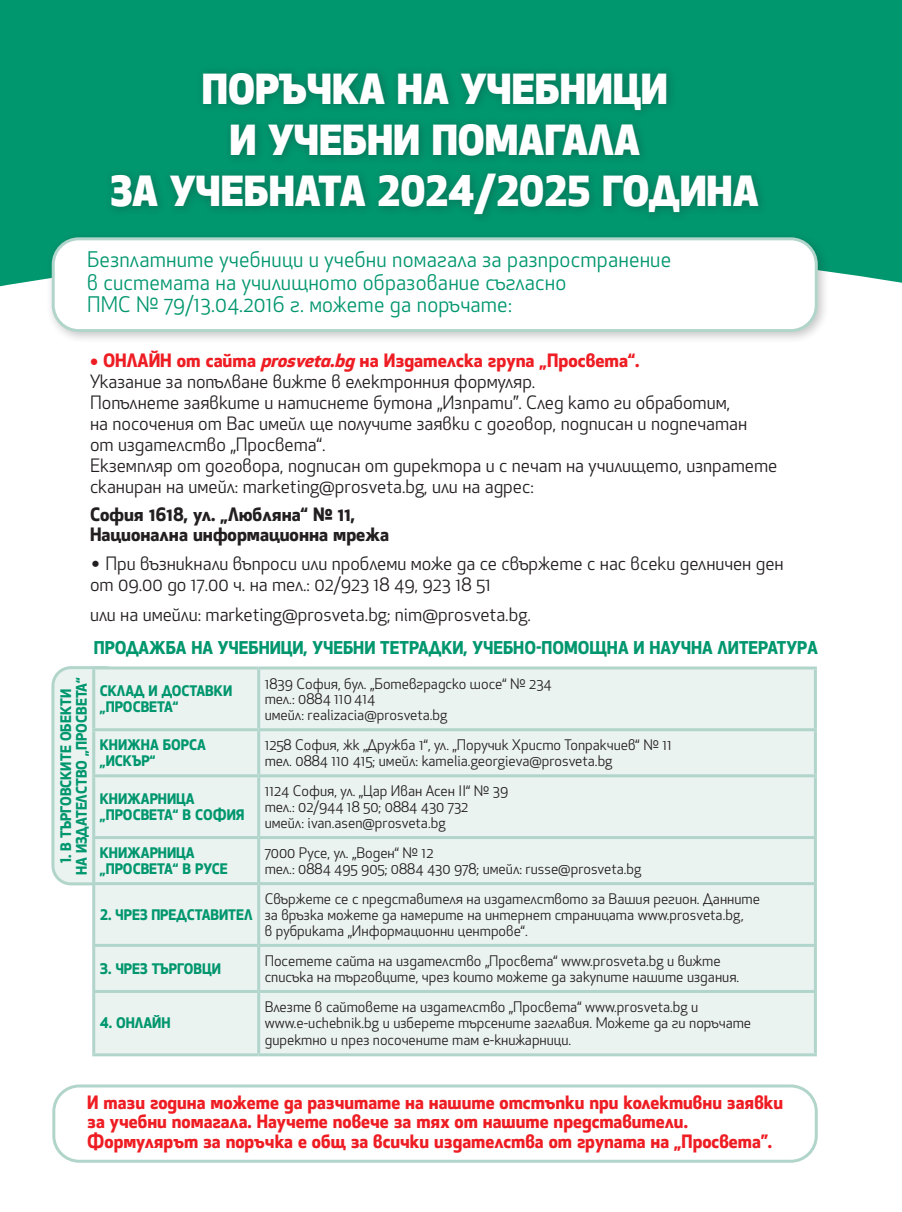
<style>
.page{position:relative;width:902px;height:1212px;background:#fff}
.page>*{position:absolute;margin:0;border:0;box-sizing:border-box;transform-origin:0 0}
.t1{font:800 40.5px/51px "HS Apex Bg";color:#fff;text-align:center}
.t2{font:21px/22.5px "HS Apex Bg";letter-spacing:.01em;color:#00966e}
.t3{font:18px/21px "HS Apex Bg";color:#231f20}
.t4{font:700 18px/19.5px "HS Apex Bg";color:#ee1d23}
.t5{font:700 18px/19.5px "HS Apex Bg";color:#231f20}
.t6{font:700 17.25px "HS Apex Bg";color:#00966e}
.t7{font:14.25px/15.6px "HS Apex Bg";color:#231f20}
.t8{font:700 14.25px/15.8px "HS Apex Bg";color:#00966e}
.s1{color:#ee1d23}
.s2{font-weight:700;color:#ee1d23}
.s3{font-weight:700;font-style:italic;color:#ee1d23}
.s4{font-family:"SP Palatine ML"}
</style>
<div class="page">
<div style="left:0;top:0;width:901px;height:286px;background:#00966e"></div>
<div style="left:53px;top:668px;width:70px;height:216px;background:#ebf3f0;border-radius:18px"></div>
<div style="left:51px;top:666px;width:73px;height:219px;border:3px solid #b1d5ca;border-radius:18px"></div>
<svg style="left:95px;top:669px;width:718px;height:384px;background:#e9f2ef"></svg>
<hr style="left:92px;top:669px;width:3px;height:59px;background:#b1d5ca">
<hr style="left:92px;top:666px;width:167px;height:3px;background:#b1d5ca">
<hr style="left:257px;top:669px;width:3px;height:59px;background:#b1d5ca">
<hr style="left:259px;top:666px;width:557px;height:3px;background:#b1d5ca">
<hr style="left:813px;top:669px;width:3px;height:59px;background:#b1d5ca">
<hr style="left:92px;top:731px;width:3px;height:43px;background:#b1d5ca">
<hr style="left:92px;top:728px;width:167px;height:3px;background:#b1d5ca">
<hr style="left:257px;top:731px;width:3px;height:43px;background:#b1d5ca">
<hr style="left:259px;top:728px;width:557px;height:3px;background:#b1d5ca">
<hr style="left:813px;top:731px;width:3px;height:43px;background:#b1d5ca">
<hr style="left:92px;top:777px;width:3px;height:59px;background:#b1d5ca">
<hr style="left:92px;top:839px;width:3px;height:43px;background:#b1d5ca">
<hr style="left:92px;top:885px;width:3px;height:59px;background:#b1d5ca">
<hr style="left:92px;top:947px;width:3px;height:43px;background:#b1d5ca">
<hr style="left:92px;top:993px;width:3px;height:60px;background:#b1d5ca">
<hr style="left:92px;top:774px;width:167px;height:3px;background:#b1d5ca">
<hr style="left:92px;top:836px;width:167px;height:3px;background:#b1d5ca">
<hr style="left:92px;top:882px;width:167px;height:3px;background:#b1d5ca">
<hr style="left:92px;top:944px;width:167px;height:3px;background:#b1d5ca">
<hr style="left:92px;top:990px;width:167px;height:3px;background:#b1d5ca">
<hr style="left:92px;top:1053px;width:167px;height:3px;background:#b1d5ca">
<hr style="left:257px;top:777px;width:3px;height:59px;background:#b1d5ca">
<hr style="left:257px;top:839px;width:3px;height:43px;background:#b1d5ca">
<hr style="left:257px;top:885px;width:3px;height:59px;background:#b1d5ca">
<hr style="left:257px;top:947px;width:3px;height:43px;background:#b1d5ca">
<hr style="left:257px;top:993px;width:3px;height:60px;background:#b1d5ca">
<hr style="left:259px;top:774px;width:557px;height:3px;background:#b1d5ca">
<hr style="left:813px;top:777px;width:3px;height:59px;background:#b1d5ca">
<hr style="left:813px;top:839px;width:3px;height:43px;background:#b1d5ca">
<hr style="left:813px;top:885px;width:3px;height:59px;background:#b1d5ca">
<hr style="left:813px;top:947px;width:3px;height:43px;background:#b1d5ca">
<hr style="left:813px;top:993px;width:3px;height:60px;background:#b1d5ca">
<hr style="left:259px;top:836px;width:557px;height:3px;background:#b1d5ca">
<hr style="left:259px;top:882px;width:557px;height:3px;background:#b1d5ca">
<hr style="left:259px;top:944px;width:557px;height:3px;background:#b1d5ca">
<hr style="left:259px;top:990px;width:557px;height:3px;background:#b1d5ca">
<hr style="left:259px;top:1053px;width:557px;height:3px;background:#b1d5ca">
<div style="left:104px;top:65px;width:664px;height:159px;background:#231f20;opacity:.3"></div>
<div style="left:46px;top:231px;width:783px;height:113px;background:#231f20;opacity:.25"></div>
<div style="left:53px;top:239px;width:763px;height:92px;background:#fff;border-radius:26px"></div>
<div style="left:52px;top:237px;width:765px;height:95px;border:3px solid #b1d5ca;border-radius:26px"></div>
<div style="left:52px;top:1084px;width:765px;height:79px;border:3px solid #b1d5ca;border-radius:26px"></div>
<h1 class="t1" style="left:111px;top:62px;width:649px">ПОРЪЧКА НА УЧЕБНИЦИ<br>И УЧЕБНИ ПОМАГАЛА<br>ЗА УЧЕБНАТА 2024/2025 ГОДИНА</h1>
<h2 class="t2" style="left:87px;top:248px;width:585px">Безплатните учебници и учебни помагала за разпространение в системата на училищното образование съгласно<br>ПМС № 79/13.04.2016 г. можете да поръчате:</h2>
<p class="t3" style="left:90px;top:350px;width:688px"><span class="s1">•</span> <span class="s2">ОНЛАЙН от сайта</span> <span class="s3">prosveta.bg</span> <span class="s2">на Издателска група „Просвета“.<br></span>Указание за попълване вижте в електронния формуляр.<br>Попълнете заявките и натиснете бутона „Изпрати”. След като ги обработим,<br>на посочения от Вас имейл ще получите заявки с договор, подписан и подпечатан<br>от издателство „Просвета“.<br>Екземпляр от договора, подписан от директора и с печат на училището, изпратете сканиран на имейл: marketing@prosveta.bg, или на адрес:</p>
<p class="t5" style="left:90px;top:504px;width:300px">София 1618, ул. „Любляна“ № 11,<br>Национална информационна мрежа</p>
<p class="t3" style="left:90px;top:553px;width:695px"><span class="s4">•</span> При възникнали въпроси или проблеми може да се свържете с нас всеки делничен ден от 09.00 до 17.00 ч. на тел.: 02/923 18 49, 923 18 51</p>
<p class="t3" style="left:90px;top:604px;width:442px">или на имейли: marketing@prosveta.bg; nim@prosveta.bg.</p>
<p class="t6" style="left:94px;top:635px;width:725px">ПРОДАЖБА НА УЧЕБНИЦИ, УЧЕБНИ ТЕТРАДКИ, УЧЕБНО-ПОМОЩНА И НАУЧНА ЛИТЕРАТУРA</p>
<p class="t8" style="left:57px;top:875px;width:200px;text-align:center;rotate:-90deg">1. В ТЪРГОВСКИТЕ ОБЕКТИ<br>НА ИЗДАТЕЛСТВО „ПРОСВЕТА“</p>
<p class="t8" style="left:100px;top:683px;width:134px">СКЛАД И ДОСТАВКИ „ПРОСВЕТА“</p>
<p class="t7" style="left:265px;top:675px;width:288px">1839 София, бул. „Ботевградско шосе“ № 234 тел.: 0884 110 414<br>имейл: realizacia@prosveta.bg</p>
<p class="t8" style="left:100px;top:737px;width:108px">КНИЖНА БОРСА „ИСКЪР“</p>
<p class="t7" style="left:265px;top:737px;width:408px">1258 София, жк „Дружба 1“, ул. „Поручик Христо Топракчиев“ № 11 тел. 0884 110 415; имейл: kamelia.georgieva@prosveta.bg</p>
<p class="t8" style="left:100px;top:790px;width:146px">КНИЖАРНИЦА „ПРОСВЕТА“ В СОФИЯ</p>
<p class="t7" style="left:265px;top:783px;width:245px">1124 София, ул. „Цар Иван Асен II“ № 39 тел.: 02/944 18 50; 0884 430 732 имейл: ivan.asen@prosveta.bg</p>
<p class="t8" style="left:100px;top:844px;width:130px">КНИЖАРНИЦА „ПРОСВЕТА“ В РУСЕ</p>
<p class="t7" style="left:265px;top:845px;width:378px">7000 Русе, ул. „Воден“ № 12<br>тел.: 0884 495 905; 0884 430 978; имейл: russe@prosveta.bg</p>
<p class="t8" style="left:100px;top:906px;width:154px">2. ЧРЕЗ ПРЕДСТАВИТЕЛ</p>
<p class="t7" style="left:265px;top:891px;width:496px">Свържете се с представителя на издателството за Вашия регион. Данните за връзка можете да намерите на интернет страницата www.prosveta.bg,<br>в рубриката „Информационни центрове“.</p>
<p class="t8" style="left:100px;top:960px;width:123px">3. ЧРЕЗ ТЪРГОВЦИ</p>
<p class="t7" style="left:265px;top:953px;width:476px">Посетете сайта на издателство „Просвета“ www.prosveta.bg и вижте списъка на търговците, чрез които можете да закупите нашите издания.</p>
<p class="t8" style="left:100px;top:1015px;width:72px">4. ОНЛАЙН</p>
<p class="t7" style="left:265px;top:998px;width:488px;line-height:16.5px">Влезте в сайтовете на издателство „Просвета“ www.prosveta.bg и www.e-uchebnik.bg и изберете търсените заглавия. Можете да ги поръчате директно и през посочените там е-книжарници.</p>
<p class="t4" style="left:87px;top:1092px;width:697px">И тази година можете да разчитате на нашите отстъпки при колективни заявки за учебни помагала. Научете повече за тях от нашите представители.<br>Формулярът за поръчка е общ за всички издателства от групата на „Просвета”.</p>
</div>
